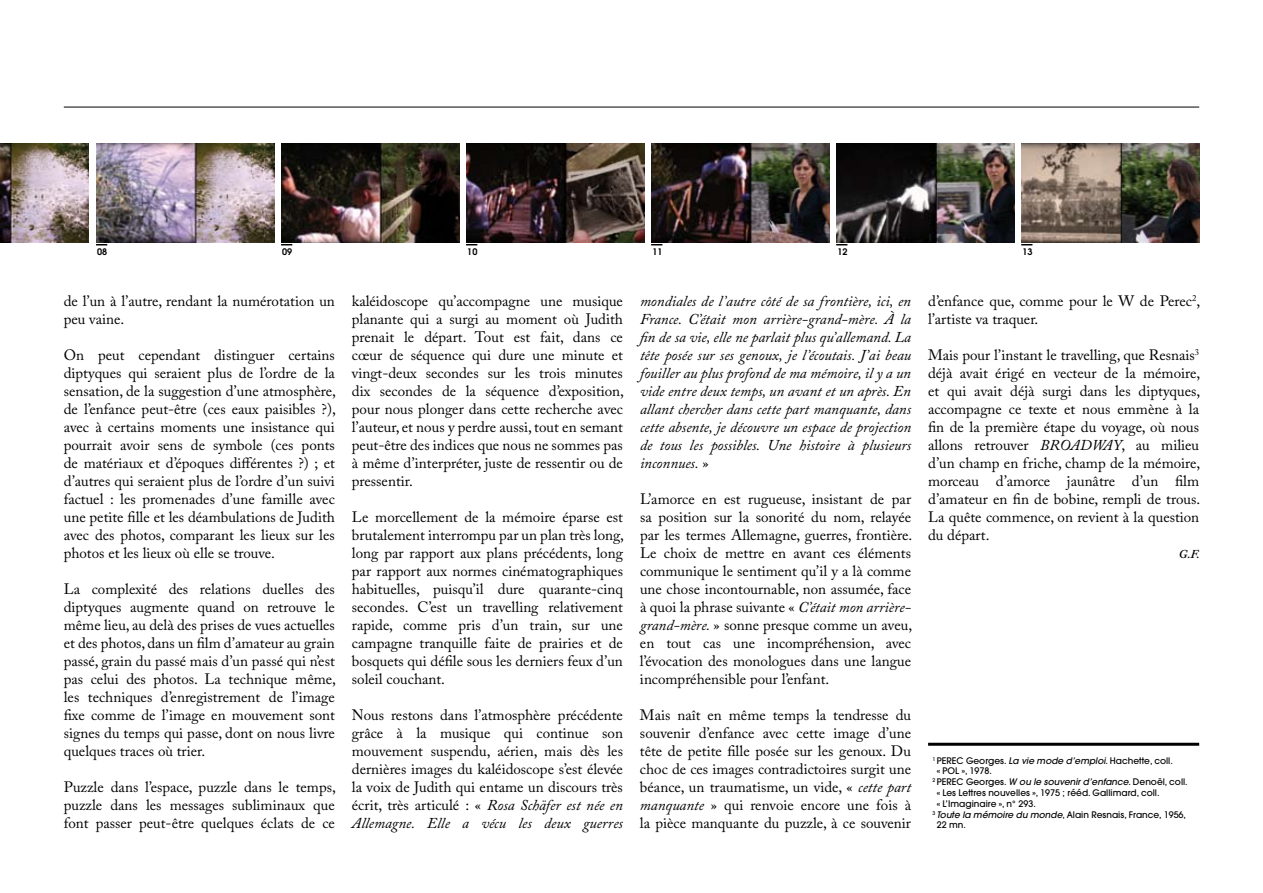
<style>
.page{position:relative;width:1263px;height:893px;background:#fff}
.page>*{position:absolute;margin:0;border:0;box-sizing:border-box;transform-origin:0 0}
.t1{font:15px/18px "Adobe Caslon Pro";color:#000;text-align:justify}
.t2{font:italic 15px/18px "Adobe Caslon Pro";color:#000;text-align:justify}
.t3{font:italic 600 12px "Adobe Caslon Pro";color:#000}
.t4{font:500 9px/10.8px "Avant Garde";color:#000}
.t5{font:600 9px "Avant Garde";color:#000}
.s1{font-style:italic}
.s2{font-style:normal}
</style>
<div class="page">
<img style="left:0;top:144px;width:89px;height:98px">
<img style="left:96px;top:144px;width:178px;height:98px">
<img style="left:281px;top:144px;width:178px;height:98px">
<img style="left:466px;top:144px;width:178px;height:98px">
<img style="left:651px;top:144px;width:178px;height:98px">
<img style="left:836px;top:144px;width:178px;height:98px">
<img style="left:1021px;top:144px;width:178px;height:98px">
<hr style="left:64px;top:107px;width:1135px;height:1px;background:#000">
<hr style="left:928px;top:743px;width:271px;height:3px;background:#000">
<p class="t5" style="left:97px;top:246px;width:12px">08</p>
<p class="t5" style="left:282px;top:246px;width:12px">09</p>
<p class="t5" style="left:467px;top:246px;width:12px">10</p>
<p class="t5" style="left:652px;top:246px;width:12px">11</p>
<p class="t5" style="left:837px;top:246px;width:12px">12</p>
<p class="t5" style="left:1022px;top:246px;width:12px">13</p>
<p class="t1" style="left:64px;top:292px;width:273px">de l’un à l’autre, rendant la numérotation un peu vaine.</p>
<p class="t1" style="left:64px;top:346px;width:274px">On peut cependant distinguer certains diptyques qui seraient plus de l’ordre de la sensation, de la suggestion d’une atmosphère, de l’enfance peut-être (ces eaux paisibles ?), avec à certains moments une insistance qui pourrait avoir sens de symbole (ces ponts de matériaux et d’époques différentes ?) ; et d’autres qui seraient plus de l’ordre d’un suivi factuel : les promenades d’une famille avec une petite fille et les déambulations de Judith avec des photos, comparant les lieux sur les photos et les lieux où elle se trouve.</p>
<p class="t1" style="left:64px;top:580px;width:274px">La complexité des relations duelles des diptyques augmente quand on retrouve le même lieu, au delà des prises de vues actuelles et des photos, dans un film d’amateur au grain passé, grain du passé mais d’un passé qui n’est pas celui des photos. La technique même, les techniques d’enregistrement de l’image fixe comme de l’image en mouvement sont signes du temps qui passe, dont on nous livre quelques traces où trier.</p>
<p class="t1" style="left:64px;top:778px;width:274px">Puzzle dans l’espace, puzzle dans le temps, puzzle dans les messages subliminaux que font passer peut-être quelques éclats de ce</p>
<p class="t1" style="left:352px;top:292px;width:274px">kaléidoscope qu’accompagne une musique planante qui a surgi au moment où Judith prenait le départ. Tout est fait, dans ce cœur de séquence qui dure une minute et vingt-deux secondes sur les trois minutes dix secondes de la séquence d’exposition, pour nous plonger dans cette recherche avec l’auteur, et nous y perdre aussi, tout en semant peut-être des indices que nous ne sommes pas à même d’interpréter, juste de ressentir ou de pressentir.</p>
<p class="t1" style="left:352px;top:508px;width:274px">Le morcellement de la mémoire éparse est brutalement interrompu par un plan très long, long par rapport aux plans précédents, long par rapport aux normes cinématographiques habituelles, puisqu’il dure quarante-cinq secondes. C’est un travelling relativement rapide, comme pris d’un train, sur une campagne tranquille faite de prairies et de bosquets qui défile sous les derniers feux d’un soleil couchant.</p>
<p class="t1" style="left:352px;top:706px;width:273px">Nous restons dans l’atmosphère précédente grâce à la musique qui continue son mouvement suspendu, aérien, mais dès les dernières images du kaléidoscope s’est élevée la voix de Judith qui entame un discours très écrit, très articulé : « <span class="s1">Rosa Schäfer est née en Allemagne. Elle a vécu les deux guerres</span></p>
<p class="t2" style="left:640px;top:292px;width:273px">mondiales de l’autre côté de sa frontière, ici, en France. C’était mon arrière-grand-mère. À la fin de sa vie, elle ne parlait plus qu’allemand. La tête posée sur ses genoux, je l’écoutais. J’ai beau fouiller au plus profond de ma mémoire, il y a un vide entre deux temps, un avant et un après. En allant chercher dans cette part manquante, dans cette absente, je découvre un espace de projection de tous les possibles. Une histoire à plusieurs inconnues. <span class="s2">»</span></p>
<p class="t1" style="left:640px;top:490px;width:274px">L’amorce en est rugueuse, insistant de par sa position sur la sonorité du nom, relayée par les termes Allemagne, guerres, frontière.<br>Le choix de mettre en avant ces éléments communique le sentiment qu’il y a là comme une chose incontournable, non assumée, face à quoi la phrase suivante « <span class="s1">C’était mon arrière&shy;grand-mère.</span> » sonne presque comme un aveu, en tout cas une incompréhension, avec l’évocation des monologues dans une langue incompréhensible pour l’enfant.</p>
<p class="t1" style="left:640px;top:706px;width:273px">Mais naît en même temps la tendresse du souvenir d’enfance avec cette image d’une tête de petite fille posée sur les genoux. Du choc de ces images contradictoires surgit une béance, un traumatisme, un vide, « <span class="s1">cette part manquante</span> » qui renvoie encore une fois à la pièce manquante du puzzle, à ce souvenir</p>
<p class="t1" style="left:928px;top:292px;width:274px">d’enfance que, comme pour le W de Perec<sup>2</sup>, l’artiste va traquer.</p>
<p class="t1" style="left:928px;top:346px;width:274px">Mais pour l’instant le travelling, que Resnais<sup>3 </sup>déjà avait érigé en vecteur de la mémoire, et qui avait déjà surgi dans les diptyques, accompagne ce texte et nous emmène à la fin de la première étape du voyage, où nous allons retrouver <span class="s1">Broadway</span></p>
<p class="t1" style="left:928px;top:436px;width:274px;text-indent:193px">, au milieu d’un champ en friche, champ de la mémoire, morceau d’amorce jaunâtre d’un film d’amateur en fin de bobine, rempli de trous.<br>La quête commence, on revient à la question du départ.</p>
<p class="t3" style="left:1179px;top:547px;width:22px">G.F.</p>
<p class="t4" style="left:932px;top:755px;width:257px"><sup>1</sup> PEREC Georges. <span class="s1">La vie mode d’emploi</span>. Hachette, coll.<br><sup>1</sup> « POL », 1978.<br><sup>2</sup> PEREC Georges. <span class="s1">W ou le souvenir d’enfance</span>. Denoël, coll.<br><sup>1</sup> « Les Lettres nouvelles », 1975 ; rééd. Gallimard, coll.<br><sup>1</sup> « L’Imaginaire », n° 293.<br><sup>3</sup> <span class="s1">Toute la mémoire du monde</span>, Alain Resnais, France, 1956, <sup>1</sup> 22 mn.</p>
</div>
